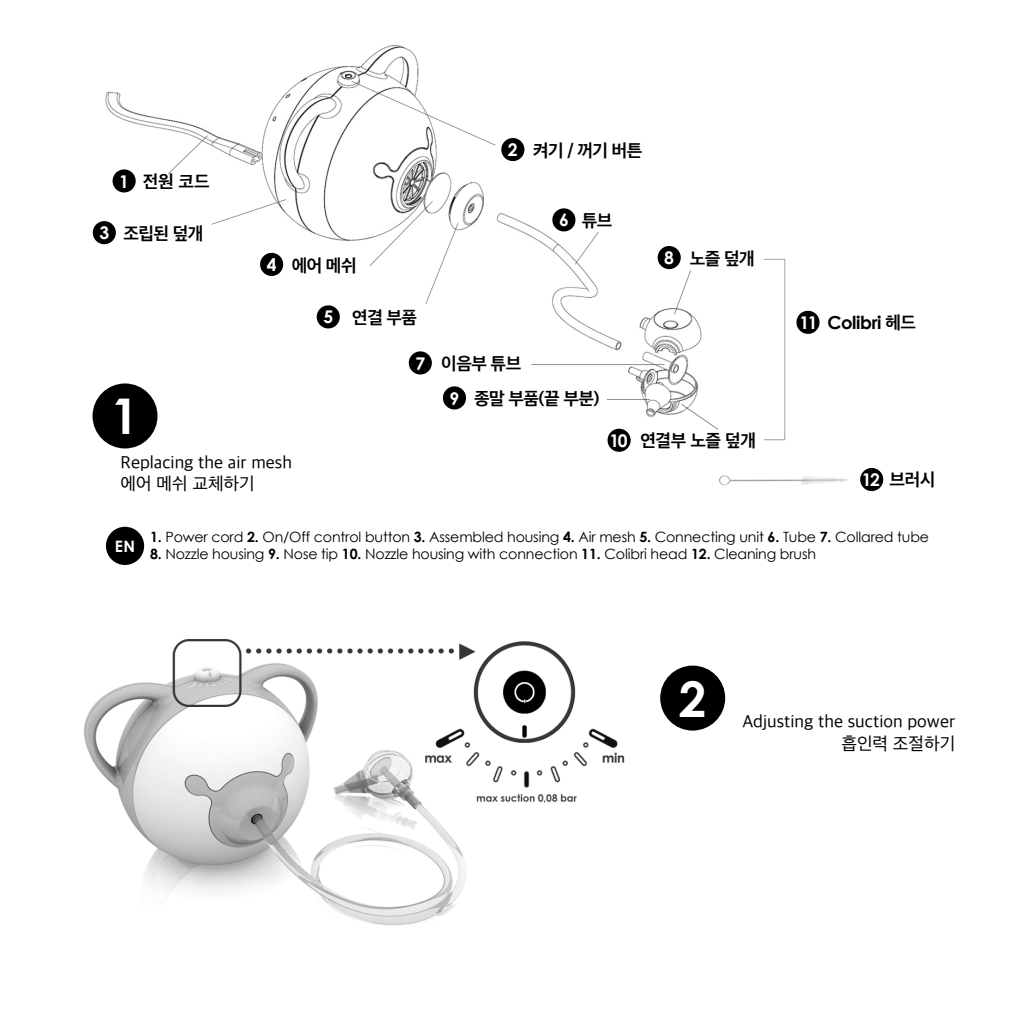
<style>
.page{position:relative;width:1021px;height:1021px;background:#fff}
.page>*{position:absolute;margin:0;border:0;box-sizing:border-box;transform-origin:0 0}
.t1{font:700 49.27px "Century Gothic";color:#fff}
.t2{font:18px/21.6px "Apple SD Gothic Neo";color:#000}
.t3{font:700 18px "Apple SD Gothic Neo";letter-spacing:-.03em;color:#000}
.t4{font:700 18px "Century Gothic";letter-spacing:-.02em;color:#000}
.t5{font:700 17.55px "Century Gothic";color:#fff}
.t6{font:700 15.75px "Century Gothic";color:#fff}
.t7{font:14.17px "Century Gothic";letter-spacing:-.01em;color:#000}
.s1{font-family:"Apple SD Gothic Neo"}
.s2{font-family:"Century Gothic";font-size:17.55px;color:#fff}
.s3{font-weight:700}
</style>
<div class="page">
<img style="left:94px;top:44px;width:714px;height:408px">
<div style="left:106px;top:526px;width:38px;height:39px;background:#000;border-radius:50%"></div>
<div style="left:92px;top:383px;width:65px;height:65px;background:#000;border-radius:50%"></div>
<div style="left:113px;top:169px;width:23px;height:23px;background:#000;border-radius:50%"></div>
<div style="left:317px;top:305px;width:23px;height:23px;background:#000;border-radius:50%"></div>
<div style="left:93px;top:221px;width:23px;height:23px;background:#000;border-radius:50%"></div>
<div style="left:260px;top:253px;width:23px;height:23px;background:#000;border-radius:50%"></div>
<div style="left:443px;top:386px;width:23px;height:23px;background:#000;border-radius:50%"></div>
<div style="left:657px;top:246px;width:23px;height:23px;background:#000;border-radius:50%"></div>
<div style="left:552px;top:208px;width:23px;height:23px;background:#000;border-radius:50%"></div>
<div style="left:501px;top:138px;width:23px;height:23px;background:#000;border-radius:50%"></div>
<div style="left:409px;top:351px;width:23px;height:23px;background:#000;border-radius:50%"></div>
<div style="left:607px;top:428px;width:23px;height:24px;background:#000;border-radius:50%"></div>
<div style="left:796px;top:311px;width:23px;height:23px;background:#000;border-radius:50%"></div>
<img style="left:84px;top:639px;width:541px;height:286px">
<div style="left:660px;top:665px;width:65px;height:65px;background:#000;border-radius:50%"></div>
<img style="left:712px;top:450px;width:137px;height:35px">
<div style="left:860px;top:468px;width:23px;height:23px;background:#000;border-radius:50%"></div>
<p class="t5" style="left:99px;top:219px;width:11px">3</p>
<p class="t3" style="left:143px;top:169px;width:69px">전원 코드</p>
<p class="t3" style="left:123px;top:220px;width:81px">조립된 덮개</p>
<p class="t5" style="left:119px;top:168px;width:11px">1</p>
<h1 class="t1" style="left:111px;top:379px;width:29px">1</h1>
<p class="t5" style="left:267px;top:251px;width:11px">4</p>
<p class="t3" style="left:292px;top:252px;width:66px">에어 메쉬</p>
<p class="t3" style="left:352px;top:305px;width:66px">연결 부품</p>
<p class="t5" style="left:323px;top:304px;width:11px">5</p>
<p class="t5" style="left:415px;top:350px;width:11px">7</p>
<p class="t2" style="left:121px;top:450px;width:173px">Replacing the air mesh 에어 메쉬 교체하기</p>
<p class="t5" style="left:508px;top:136px;width:11px">2</p>
<p class="t3" style="left:533px;top:137px;width:111px">켜기 / 꺼기 버튼</p>
<p class="t5" style="left:559px;top:207px;width:11px">6</p>
<p class="t3" style="left:581px;top:208px;width:32px">튜브</p>
<p class="t5" style="left:664px;top:244px;width:11px">8</p>
<p class="t3" style="left:690px;top:245px;width:66px">노즐 덮개</p>
<p class="t3" style="left:441px;top:351px;width:81px">이음부 튜브</p>
<p class="t5" style="left:449px;top:385px;width:11px">9</p>
<p class="t3" style="left:474px;top:386px;width:127px">종말 부품(끝 부분)</p>
<p class="t5" style="left:609px;top:427px;width:20px">10</p>
<p class="t3" style="left:640px;top:428px;width:117px">연결부 노즐 덮개</p>
<p class="t5" style="left:799px;top:309px;width:20px">11</p>
<p class="t4" style="left:827px;top:309px;width:90px">Colibri <span class="s1">헤드</span></p>
<p class="t3" style="left:861px;top:467px;width:75px"><span class="s2">12</span> 브러시</p>
<p class="t6" style="left:115px;top:534px;width:22px">EN</p>
<p class="t7" style="left:150px;top:527px;width:780px"><span class="s3">1.</span> Power cord <span class="s3">2.</span> On/Off control button <span class="s3">3.</span> Assembled housing <span class="s3">4.</span> Air mesh <span class="s3">5.</span> Connecting unit <span class="s3">6.</span> Tube <span class="s3">7.</span> Collared tube</p>
<p class="t7" style="left:150px;top:544px;width:667px"><span class="s3">8.</span> Nozzle housing <span class="s3">9.</span> Nose tip <span class="s3">10.</span> Nozzle housing with connection <span class="s3">11.</span> Colibri head <span class="s3">12.</span> Cleaning brush</p>
<h1 class="t1" style="left:679px;top:661px;width:29px">2</h1>
<p class="t2" style="left:742px;top:709px;width:214px;text-align:right">Adjusting the suction power 흡인력 조절하기</p>
</div>
